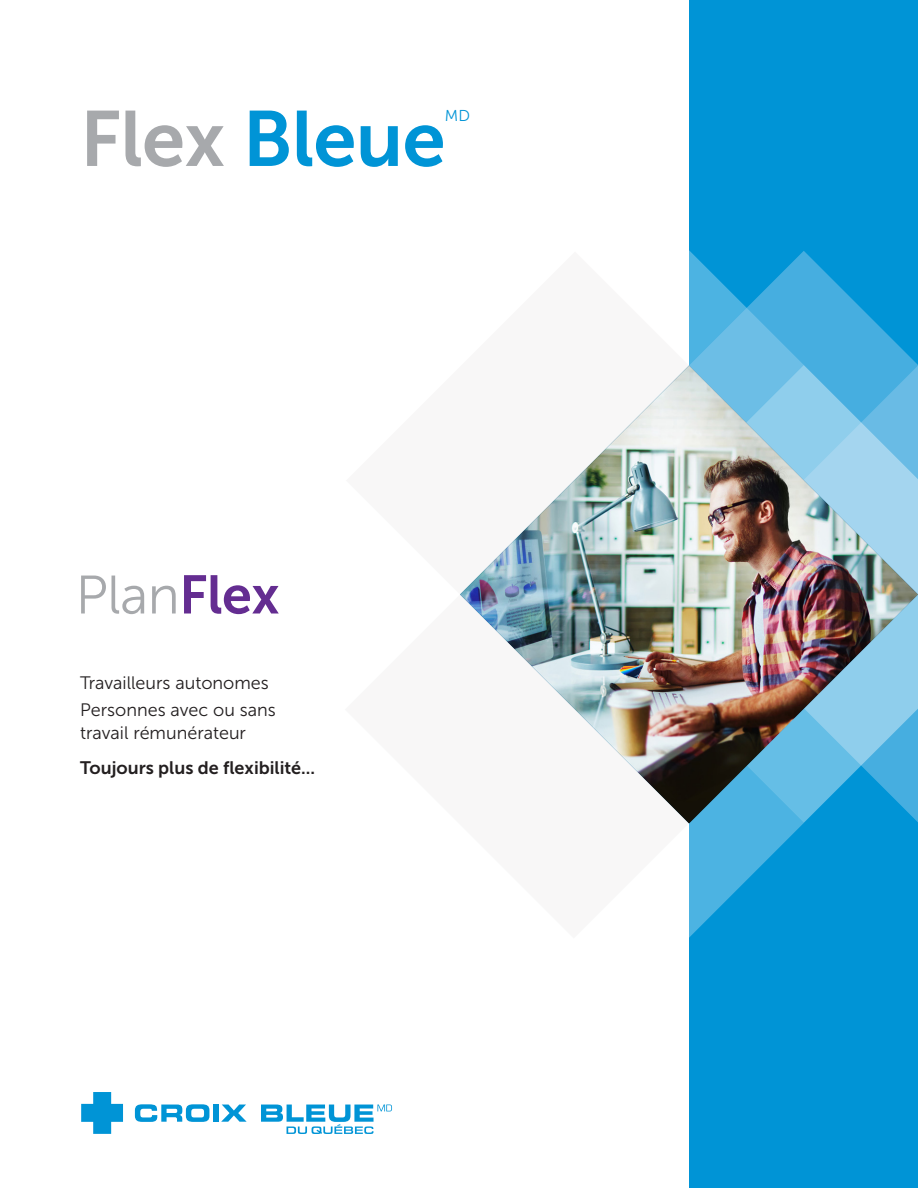
<style>
.page{position:relative;width:918px;height:1188px;background:#fff}
.page>*{position:absolute;margin:0;border:0;box-sizing:border-box;transform-origin:0 0}
.t1{font:78px "Museo Sans 700";letter-spacing:-.01em;color:#0094d6}
.t2{font:54px "Museo Sans 300";color:#a7a9ac}
.t3{font:18px/27.9px "Museo Sans 300";color:#231f20}
.t4{font:18px "Museo Sans 700";color:#231f20}
.t5{font:15.75px "Museo Sans 300";color:#0094d6}
.s1{color:#a7a9ac}
.s2{font-family:"Museo Sans 700";color:#642d91}
</style>
<div class="page">
<div style="left:689px;top:0;width:229px;height:1188px;background:#0094d6"></div>
<svg style="left:804px;top:251px;width:114px;height:114px;fill:#46aee0"></svg>
<svg style="left:688px;top:823px;width:115px;height:115px;fill:#49b2e1"></svg>
<svg style="left:689px;top:251px;width:115px;height:114px;fill:#4bb3e2"></svg>
<img style="left:460px;top:366px;width:458px;height:457px">
<svg style="left:81px;top:1092px;width:42px;height:42px"></svg>
<svg style="left:135px;top:1104px;width:74px;height:18px"></svg>
<div style="left:213px;top:1105px;width:6px;height:17px;background:#0094d6"></div>
<svg style="left:221px;top:1105px;width:26px;height:17px"></svg>
<svg style="left:261px;top:1105px;width:131px;height:29px"></svg>
<h1 class="t1" style="left:80px;top:96px;width:367px"><span class="s1">Flex</span> Bleue</h1>
<p class="t5" style="left:445px;top:107px;width:27px">MD</p>
<h2 class="t2" style="left:76px;top:566px;width:206px">Plan<span class="s2">Flex</span></h2>
<p class="t3" style="left:80px;top:668px;width:197px">Travailleurs autonomes<br>Personnes avec ou sans</p>
<p class="t3" style="left:80px;top:719px;width:167px">travail rémunérateur</p>
<p class="t4" style="left:80px;top:758px;width:237px">Toujours plus de flexibilité...</p>
</div>
